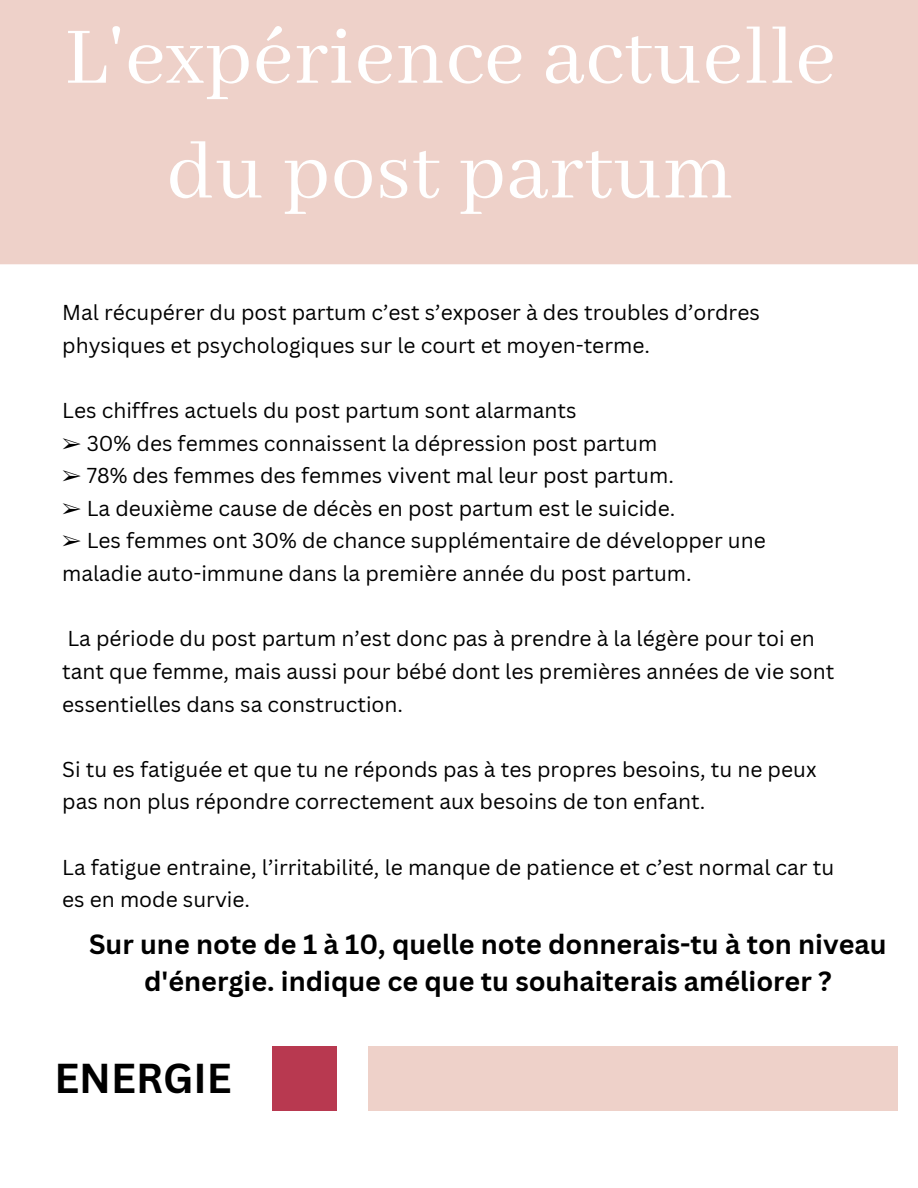
<style>
.page{position:relative;width:918px;height:1188px;background:#fff}
.page>*{position:absolute;margin:0;border:0;box-sizing:border-box;transform-origin:0 0}
.t1{font:88.5px "Abhaya Libre";letter-spacing:.01em;color:#fff}
.t2{font:700 40.65px "Canva Sans";color:#000}
.t3{font:700 27px/37.2px "Canva Sans";color:#000;text-align:center}
.t4{font:21px/32.7px "Canva Sans";color:#000}
.s1{font-family:"Free Serif"}
</style>
<div class="page">
<div style="left:273px;top:1046px;width:64px;height:65px;background:#b83950"></div>
<div style="left:369px;top:1046px;width:529px;height:65px;background:#eed1c9"></div>
<div style="left:0;top:0;width:918px;height:264px;background:#eed1c9"></div>
<p class="t1" style="left:65px;top:8px;width:773px">L'expérience actuelle</p>
<p class="t1" style="left:167px;top:123px;width:568px">du post partum</p>
<p class="t4" style="left:62px;top:296px;width:699px">Mal récupérer du post partum c’est s’exposer à des troubles d’ordres physiques et psychologiques sur le court et moyen-terme.</p>
<p class="t4" style="left:62px;top:393px;width:516px">Les chiffres actuels du post partum sont alarmants</p>
<p class="t4" style="left:62px;top:426px;width:597px"><span class="s1">➢</span> 30% des femmes connaissent la dépression post partum</p>
<p class="t4" style="left:62px;top:459px;width:613px"><span class="s1">➢</span> 78% des femmes des femmes vivent mal leur post partum.</p>
<p class="t4" style="left:62px;top:491px;width:615px"><span class="s1">➢</span> La deuxième cause de décès en post partum est le suicide.</p>
<p class="t4" style="left:62px;top:524px;width:705px"><span class="s1">➢</span> Les femmes ont 30% de chance supplémentaire de développer une maladie auto-immune dans la première année du post partum.</p>
<p class="t4" style="left:62px;top:622px;width:774px">La période du post partum n’est donc pas à prendre à la légère pour toi en tant que femme, mais aussi pour bébé dont les premières années de vie sont essentielles dans sa construction.</p>
<p class="t4" style="left:62px;top:752px;width:756px">Si tu es fatiguée et que tu ne réponds pas à tes propres besoins, tu ne peux pas non plus répondre correctement aux besoins de ton enfant.</p>
<p class="t4" style="left:62px;top:850px;width:774px">La fatigue entraine, l’irritabilité, le manque de patience et c’est normal car tu es en mode survie.</p>
<p class="t3" style="left:89px;top:925px;width:799px">Sur une note de 1 à 10, quelle note donnerais-tu à ton niveau d'énergie. indique ce que tu souhaiterais améliorer ?</p>
<p class="t2" style="left:54px;top:1050px;width:179px">ENERGIE</p>
</div>
